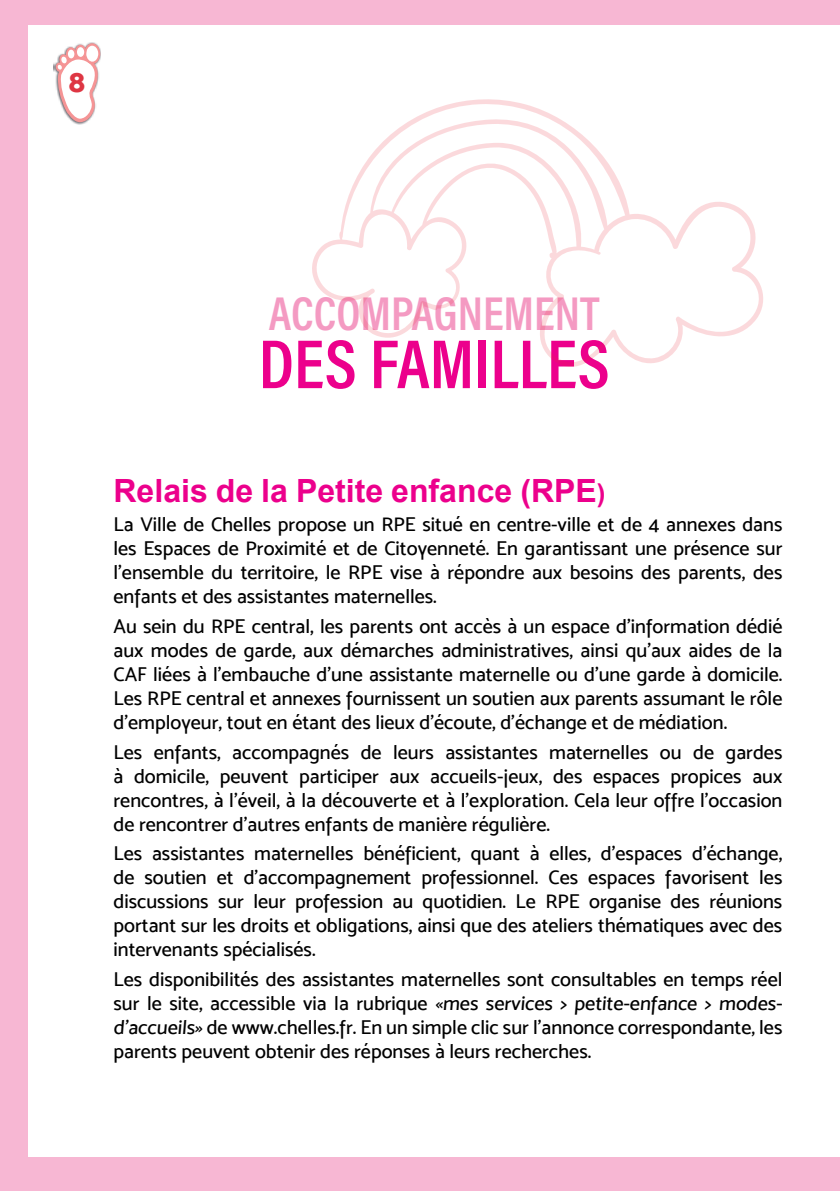
<style>
.page{position:relative;width:840px;height:1191px;background:#fff}
.page>*{position:absolute;margin:0;border:0;box-sizing:border-box;transform-origin:0 0}
.t1{font:70px "Acumin Variable Concept";color:#ec008c}
.t2{font:48px "Acumin Variable Concept";color:#f49ac2}
.t3{font:700 32px "Arial";color:#ec008c}
.t4{font:30px "Mosk Extra Bold 800";color:#de3643}
.t5{font:20px/24px "Mosk Medium 500";color:#000;text-align:justify}
.s1{font-size:26px}
</style>
<div class="page">
<div style="left:0;top:0;width:839px;height:1191px;background:#f7b7d3"></div>
<div style="left:28px;top:25px;width:811px;height:1132px;background:#fff"></div>
<img style="left:54px;top:62px;width:31px;height:63px">
<svg style="left:56px;top:43px;width:44px;height:80px"></svg>
<svg style="left:312px;top:99px;width:451px;height:268px"></svg>
<h3 class="t4" style="left:69px;top:63px;width:18px">8</h3>
<h2 class="t2" style="left:268px;top:280px;width:332px">ACCOMPAGNEMENT</h2>
<h1 class="t1" style="left:258px;top:316px;width:352px">DES FAMILLES</h1>
<h3 class="t3" style="left:113px;top:469px;width:493px">Relais de la Petite enfance (RPE<span class="s1">)</span></h3>
<p class="t5" style="left:113px;top:512px;width:670px">La Ville de Chelles propose un RPE situé en centre-ville et de 4 annexes dans les Espaces de Proximité et de Citoyenneté. En garantissant une présence sur l’ensemble du territoire, le RPE vise à répondre aux besoins des parents, des enfants et des assistantes maternelles.</p>
<p class="t5" style="left:113px;top:614px;width:670px">Au sein du RPE central, les parents ont accès à un espace d’information dédié aux modes de garde, aux démarches administratives, ainsi qu’aux aides de la CAF liées à l’embauche d’une assistante maternelle ou d’une garde à domicile.<br>Les RPE central et annexes fournissent un soutien aux parents assumant le rôle d’employeur, tout en étant des lieux d’écoute, d’échange et de médiation.</p>
<p class="t5" style="left:113px;top:739px;width:670px">Les enfants, accompagnés de leurs assistantes maternelles ou de gardes à domicile, peuvent participer aux accueils-jeux, des espaces propices aux rencontres, à l’éveil, à la découverte et à l’exploration. Cela leur offre l’occasion de rencontrer d’autres enfants de manière régulière.</p>
<p class="t5" style="left:113px;top:841px;width:670px">Les assistantes maternelles bénéficient, quant à elles, d’espaces d’échange, de soutien et d’accompagnement professionnel. Ces espaces favorisent les discussions sur leur profession au quotidien. Le RPE organise des réunions portant sur les droits et obligations, ainsi que des ateliers thématiques avec des intervenants spécialisés.</p>
<p class="t5" style="left:113px;top:967px;width:672px">Les disponibilités des assistantes maternelles sont consultables en temps réel sur le site, accessible via la rubrique «mes services &gt; petite-enfance &gt; modes&shy;d’accueils» de www.chelles.fr. En un simple clic sur l’annonce correspondante, les parents peuvent obtenir des réponses à leurs recherches.</p>
</div>
